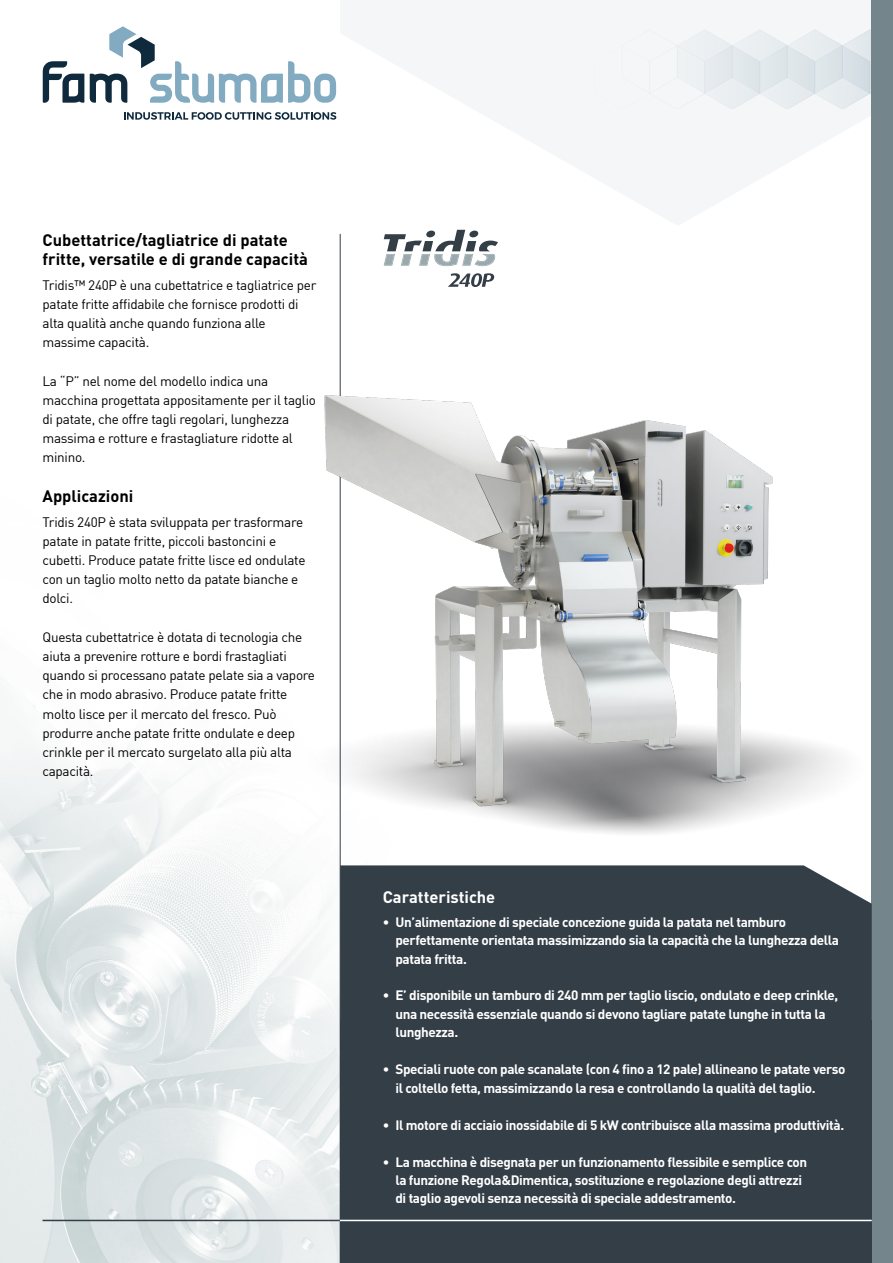
<style>
.page{position:relative;width:893px;height:1263px;background:#fff}
.page>*{position:absolute;margin:0;border:0;box-sizing:border-box;transform-origin:0 0}
.Titel{font:700 16.5px/19.2px "DIN";color:#000}
.Titel_Wit{font:700 16.5px "DIN";color:#fff}
.Txt{font:13.5px/19.2px "DIN";letter-spacing:-.02em;color:#000}
.Txt_Wit{font:700 13.5px/18.5px "DIN";letter-spacing:-.03em;color:#fff}
</style>
<div class="page">
<img style="left:0;top:69px;width:872px;height:1194px">
<svg style="left:340px;top:0;width:532px;height:226px;fill:#f4f6f7"></svg>
<svg style="left:43px;top:61px;width:41px;height:42px"></svg>
<svg style="left:90px;top:26px;width:246px;height:77px"></svg>
<svg style="left:124px;top:112px;width:212px;height:8px"></svg>
<img style="left:594px;top:27px;width:278px;height:81px">
<div style="left:872px;top:0;width:21px;height:1263px;background:#74868b"></div>
<hr style="left:340px;top:234px;width:1px;height:1029px;background:#343e47">
<img style="left:207px;top:312px;width:665px;height:550px">
<hr style="left:43px;top:1220px;width:297px;height:1px;background:#343e47">
<div style="left:340px;top:1020px;width:532px;height:243px;background:#343e47"></div>
<div style="left:340px;top:865px;width:532px;height:155px;background:#343e47"></div>
<hr style="left:340px;top:1220px;width:532px;height:1px;background:#fff">
<svg style="left:448px;top:273px;width:46px;height:14px"></svg>
<svg style="left:384px;top:230px;width:114px;height:36px"></svg>
<p class="Titel" style="left:43px;top:229px;width:267px">Cubettatrice/tagliatrice di patate fritte, versatile e di grande capacità</p>
<p class="Txt" style="left:43px;top:275px;width:275px">Tridis™ 240P è una cubettatrice e tagliatrice per patate fritte affidabile che fornisce prodotti di alta qualità anche quando funziona alle massime capacità.</p>
<p class="Txt" style="left:43px;top:371px;width:275px">La “P” nel nome del modello indica una macchina progettata appositamente per il taglio di patate, che offre tagli regolari, lunghezza massima e rotture e frastagliature ridotte al minino.</p>
<p class="Titel" style="left:43px;top:485px;width:92px">Applicazioni</p>
<p class="Txt" style="left:43px;top:512px;width:264px">Tridis 240P è stata sviluppata per trasformare patate in patate fritte, piccoli bastoncini e cubetti. Produce patate fritte lisce ed ondulate con un taglio molto netto da patate bianche e dolci.</p>
<p class="Txt" style="left:43px;top:627px;width:274px">Questa cubettatrice è dotata di tecnologia che aiuta a prevenire rotture e bordi frastagliati quando si processano patate pelate sia a vapore che in modo abrasivo. Produce patate fritte molto lisce per il mercato del fresco. Può produrre anche patate fritte ondulate e deep crinkle per il mercato surgelato alla più alta capacità.</p>
<p class="Titel_Wit" style="left:383px;top:886px;width:114px">Caratteristiche</p>
<p class="Txt_Wit" style="left:395px;top:912px;width:445px;text-indent:-13px">• Un’alimentazione di speciale concezione guida la patata nel tamburo perfettamente orientata massimizzando sia la capacità che la lunghezza della patata fritta.</p>
<p class="Txt_Wit" style="left:395px;top:986px;width:444px;text-indent:-13px">• E’ disponibile un tamburo di 240 mm per taglio liscio, ondulato e deep crinkle, una necessità essenziale quando si devono tagliare patate lunghe in tutta la lunghezza.</p>
<p class="Txt_Wit" style="left:395px;top:1059px;width:451px;text-indent:-13px">• Speciali ruote con pale scanalate (con 4 fino a 12 pale) allineano le patate verso il coltello fetta, massimizzando la resa e controllando la qualità del taglio.</p>
<p class="Txt_Wit" style="left:383px;top:1115px;width:463px">• Il motore di acciaio inossidabile di 5 kW contribuisce alla massima produttività.</p>
<p class="Txt_Wit" style="left:395px;top:1152px;width:413px;text-indent:-13px">• La macchina è disegnata per un funzionamento flessibile e semplice con la funzione Regola&amp;Dimentica, sostituzione e regolazione degli attrezzi di taglio agevoli senza necessità di speciale addestramento.</p>
</div>
